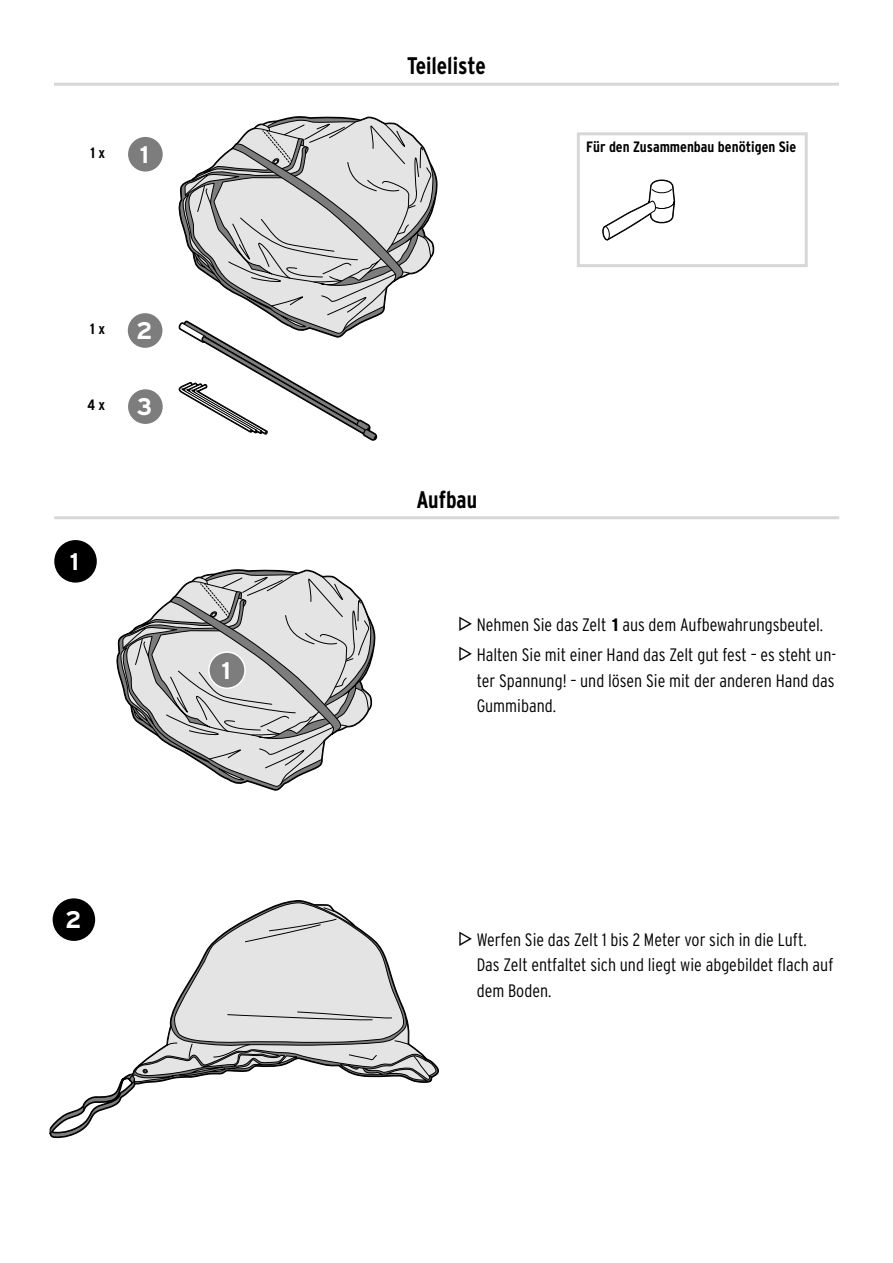
<style>
.page{position:relative;width:893px;height:1263px;background:#fff}
.page>*{position:absolute;margin:0;border:0;box-sizing:border-box;transform-origin:0 0}
.ID_M01_AUFBAU_HEADLI{font:700 condensed 24px "Interstate OT";color:#000;scale:.95 1}
.ID_M01_KREIS_GRAU{font:700 24px "Interstate OT";color:#fff}
.ID_M01_KREIS_SCHWARZ{font:700 24px "Interstate OT";color:#fff}
.t1{font:300 condensed 18px/25.5px "Interstate OT";color:#000;text-align:justify}
.ID_M01_SUBLINE{font:700 condensed 15px "Interstate OT";color:#000}
.ID_M01_TEILELISTE_BA{font:700 condensed 15px "Interstate OT";color:#000}
.s1{font-family:"Cgq Logos";font-weight:400;font-stretch:normal}
.s2{font-weight:700;font-stretch:normal}
</style>
<div class="page">
<div style="left:127px;top:136px;width:36px;height:36px;background:#7d7d7d;border-radius:50%"></div>
<div style="left:127px;top:135px;width:37px;height:38px;border:2px solid #fff;border-radius:50%"></div>
<div style="left:127px;top:312px;width:36px;height:37px;background:#7d7d7d;border-radius:50%"></div>
<div style="left:126px;top:312px;width:38px;height:37px;border:2px solid #fff;border-radius:50%"></div>
<div style="left:127px;top:388px;width:36px;height:37px;background:#7d7d7d;border-radius:50%"></div>
<div style="left:127px;top:388px;width:37px;height:37px;border:2px solid #fff;border-radius:50%"></div>
<svg style="left:271px;top:116px;width:111px;height:5px"></svg>
<svg style="left:179px;top:123px;width:256px;height:318px"></svg>
<hr style="left:54px;top:83px;width:785px;height:3px;background:#d7d7d7">
<svg style="left:602px;top:179px;width:73px;height:61px"></svg>
<div style="left:577px;top:132px;width:231px;height:135px;border:3px solid #d7d7d7"></div>
<svg style="left:209px;top:569px;width:110px;height:218px"></svg>
<svg style="left:202px;top:574px;width:131px;height:210px"></svg>
<svg style="left:119px;top:576px;width:254px;height:205px"></svg>
<svg style="left:50px;top:900px;width:389px;height:238px"></svg>
<hr style="left:54px;top:516px;width:785px;height:3px;background:#d7d7d7">
<div style="left:54px;top:540px;width:43px;height:43px;background:#000;border-radius:50%"></div>
<div style="left:53px;top:898px;width:42px;height:43px;background:#000;border-radius:50%"></div>
<div style="left:209px;top:652px;width:36px;height:36px;background:#7d7d7d;border-radius:50%"></div>
<div style="left:208px;top:651px;width:38px;height:38px;border:2px solid #fff;border-radius:50%"></div>
<p class="ID_M01_TEILELISTE_BA" style="left:90px;top:144px;width:16px">1 x</p>
<p class="ID_M01_KREIS_GRAU" style="left:140px;top:140px;width:11px">1</p>
<p class="ID_M01_TEILELISTE_BA" style="left:90px;top:320px;width:16px">1 x</p>
<p class="ID_M01_KREIS_GRAU" style="left:136px;top:316px;width:18px">2</p>
<p class="ID_M01_TEILELISTE_BA" style="left:88px;top:396px;width:19px">4 x</p>
<p class="ID_M01_KREIS_GRAU" style="left:137px;top:392px;width:17px">3</p>
<p class="ID_M01_KREIS_SCHWARZ" style="left:70px;top:547px;width:11px">1</p>
<p class="ID_M01_KREIS_GRAU" style="left:222px;top:656px;width:11px">1</p>
<p class="ID_M01_KREIS_SCHWARZ" style="left:65px;top:905px;width:18px">2</p>
<p class="ID_M01_AUFBAU_HEADLI" style="left:407px;top:51px;width:84px">Teileliste</p>
<p class="ID_M01_SUBLINE" style="left:586px;top:138px;width:212px">Für den Zusammenbau benötigen Sie</p>
<p class="ID_M01_AUFBAU_HEADLI" style="left:416px;top:485px;width:66px">Aufbau</p>
<p class="t1" style="left:460px;top:612px;width:365px"><span class="s1">M</span> Nehmen Sie das Zelt <span class="s2">1</span> aus dem Aufbewahrungsbeutel.</p>
<p class="t1" style="left:477px;top:642px;width:361px;text-indent:-17px"><span class="s1">M</span> Halten Sie mit einer Hand das Zelt gut fest – es steht un&shy;ter Spannung! – und lösen Sie mit der anderen Hand das Gummiband.</p>
<p class="t1" style="left:477px;top:927px;width:358px;text-align:left;text-indent:-17px"><span class="s1">M</span> Werfen Sie das Zelt 1 bis 2 Meter vor sich in die Luft.<br>Das Zelt entfaltet sich und liegt wie abgebildet flach auf dem Boden.</p>
</div>
